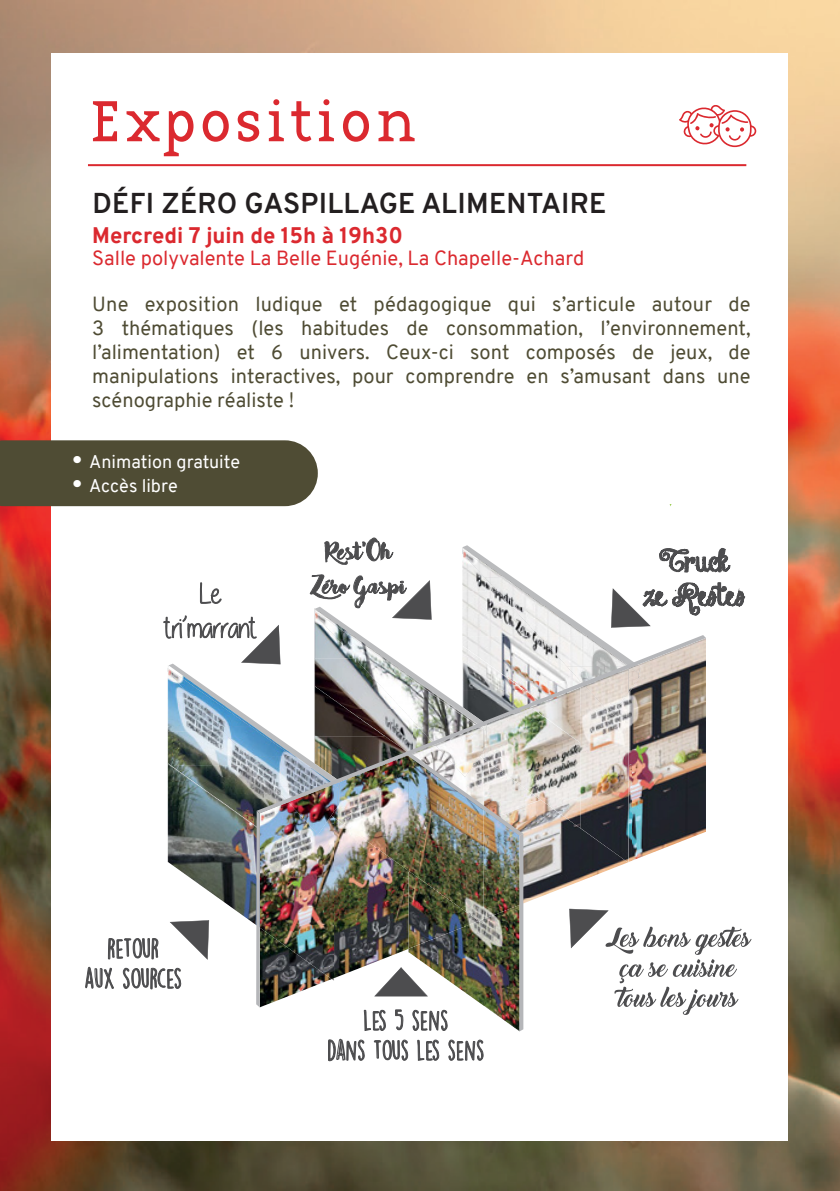
<style>
.page{position:relative;width:840px;height:1191px;background:#fff}
.page>*{position:absolute;margin:0;border:0;box-sizing:border-box;transform-origin:0 0}
.t1{font:60px "Base 12 Serif OT";color:#db292f}
.t2{font:700 28px "Overpass";letter-spacing:.01em;color:#231f20}
.t3{font:800 22px "Overpass";color:#db292f}
.t4{font:20px/24px "Overpass";color:#4f4c34;text-align:justify}
.t5{font:20px "Overpass";color:#db292f}
.t6{font:18px "Overpass";color:#fff}
.s1{font-weight:900;font-size:24px}
</style>
<div class="page">
<img style="left:0;top:0;width:839px;height:1191px">
<div style="left:52px;top:53px;width:735px;height:1087px;background:#fff"></div>
<hr style="left:88px;top:164px;width:658px;height:2px;background:#db292f">
<svg style="left:328px;top:1038px;width:155px;height:23px"></svg>
<img style="left:0;top:440px;width:752px;height:591px">
<div style="left:594px;top:500px;width:66px;height:44px;background:#fff"></div>
<svg style="left:679px;top:105px;width:76px;height:42px"></svg>
<p class="t1" style="left:88px;top:85px;width:332px">Exposition</p>
<p class="t2" style="left:92px;top:183px;width:515px">DÉFI ZÉRO GASPILLAGE ALIMENTAIRE</p>
<p class="t3" style="left:92px;top:219px;width:312px">Mercredi 7 juin de 15h à 19h30</p>
<p class="t5" style="left:92px;top:243px;width:493px">Salle polyvalente La Belle Eugénie, La Chapelle-Achard</p>
<p class="t4" style="left:92px;top:292px;width:659px">Une exposition ludique et pédagogique qui s’articule autour de 3 thématiques (les habitudes de consommation, l’environnement, l’alimentation) et 6 univers. Ceux-ci sont composés de jeux, de manipulations interactives, pour comprendre en s’amusant dans une scénographie réaliste !</p>
<p class="t6" style="left:72px;top:449px;width:169px"><span class="s1">•</span> Animation gratuite</p>
<p class="t6" style="left:72px;top:473px;width:107px"><span class="s1">•</span> Accès libre</p>
</div>
